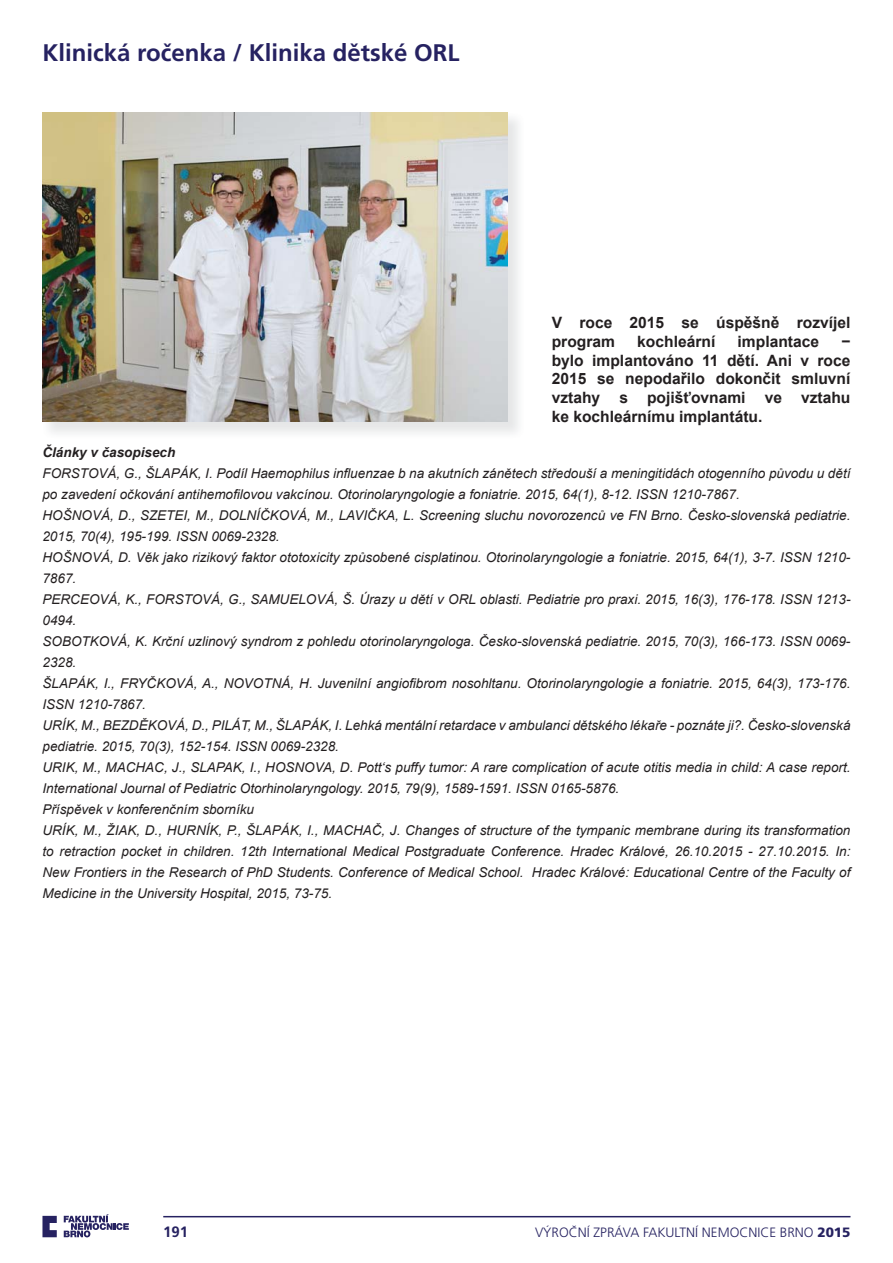
<style>
.page{position:relative;width:893px;height:1263px;background:#fff}
.page>*{position:absolute;margin:0;border:0;box-sizing:border-box;transform-origin:0 0}
.t1{font:700 24px "Frutiger CE";color:#262261}
.t2{font:700 15.6px/18.8px "Arial";color:#231f20}
.t3{font:700 15px "Frutiger CE";color:#262261}
.t4{font:italic 13.5px/21px "Arial";color:#231f20}
.t5{font:300 13.5px "Frutiger CE";color:#262261}
.t6{font:italic 700 13.5px "Arial";color:#231f20}
.s1{font-weight:900}
</style>
<div class="page">
<img style="left:48px;top:112px;width:470px;height:321px">
<img style="left:42px;top:112px;width:465px;height:310px">
<svg style="left:42px;top:1216px;width:15px;height:21px"></svg>
<svg style="left:64px;top:1214px;width:65px;height:23px"></svg>
<hr style="left:163px;top:1216px;width:687px;height:1px;background:#262261">
<h1 class="t1" style="left:42px;top:41px;width:419px">Klinická ročenka / Klinika dětské ORL</h1>
<p class="t2" style="left:552px;top:313px;width:300px">V roce 2015 se úspěšně rozvíjel program</p>
<p class="t2" style="left:637px;top:332px;width:80px">kochleární</p>
<p class="t2" style="left:737px;top:332px;width:83px">implantace</p>
<p class="t2" style="left:552px;top:332px;width:300px;text-align:justify;text-indent:290px">− bylo implantováno 11 dětí. Ani v roce 2015 se nepodařilo dokončit smluvní vztahy s pojišťovnami ve vztahu ke kochleárnímu implantátu.</p>
<p class="t6" style="left:42px;top:445px;width:134px">Články v časopisech</p>
<p class="t4" style="left:42px;top:463px;width:809px">FORSTOVÁ, G., ŠLAPÁK, I. Podíl Haemophilus influenzae b na akutních zánětech středouší a meningitidách otogenního původu u dětí po zavedení očkování antihemofilovou vakcínou. Otorinolaryngologie a foniatrie. 2015, 64(1), 8-12. ISSN 1210-7867.<br>HOŠNOVÁ, D., SZETEI, M., DOLNÍČKOVÁ, M., LAVIČKA, L. Screening sluchu novorozenců ve FN Brno. Česko-slovenská pediatrie.<br>2015, 70(4), 195-199. ISSN 0069-2328.<br>HOŠNOVÁ, D. Věk jako rizikový faktor ototoxicity způsobené cisplatinou. Otorinolaryngologie a foniatrie. 2015, 64(1), 3-7. ISSN 1210- 7867.<br>PERCEOVÁ, K., FORSTOVÁ, G., SAMUELOVÁ, Š. Úrazy u dětí v ORL oblasti. Pediatrie pro praxi. 2015, 16(3), 176-178. ISSN 1213- 0494.<br>SOBOTKOVÁ, K. Krční uzlinový syndrom z pohledu otorinolaryngologa. Česko-slovenská pediatrie. 2015, 70(3), 166-173. ISSN 0069- 2328.<br>ŠLAPÁK, I., FRYČKOVÁ, A., NOVOTNÁ, H. Juvenilní angiofibrom nosohltanu. Otorinolaryngologie a foniatrie. 2015, 64(3), 173-176.<br>ISSN 1210-7867.<br>URÍK, M., BEZDĚKOVÁ, D., PILÁT, M., ŠLAPÁK, I. Lehká mentální retardace v ambulanci dětského lékaře - poznáte ji?. Česko-slovenská pediatrie. 2015, 70(3), 152-154. ISSN 0069-2328.<br>URIK, M., MACHAC, J., SLAPAK, I., HOSNOVA, D. Pott‘s puffy tumor: A rare complication of acute otitis media in child: A case report.<br>International Journal of Pediatric Otorhinolaryngology. 2015, 79(9), 1589-1591. ISSN 0165-5876.<br>Příspěvek v konferenčním sborníku<br>URÍK, M., ŽIAK, D., HURNÍK, P., ŠLAPÁK, I., MACHAČ, J. Changes of structure of the tympanic membrane during its transformation to retraction pocket in children. 12th International Medical Postgraduate Conference. Hradec Králové, 26.10.2015 - 27.10.2015. In:<br>New Frontiers in the Research of PhD Students. Conference of Medical School. Hradec Králové: Educational Centre of the Faculty of Medicine in the University Hospital, 2015, 73-75.</p>
<p class="t3" style="left:163px;top:1224px;width:27px">191</p>
<p class="t5" style="left:535px;top:1226px;width:317px">VÝROČNÍ ZPRÁVA FAKULTNÍ NEMOCNICE BRNO <span class="s1">2015</span></p>
</div>
